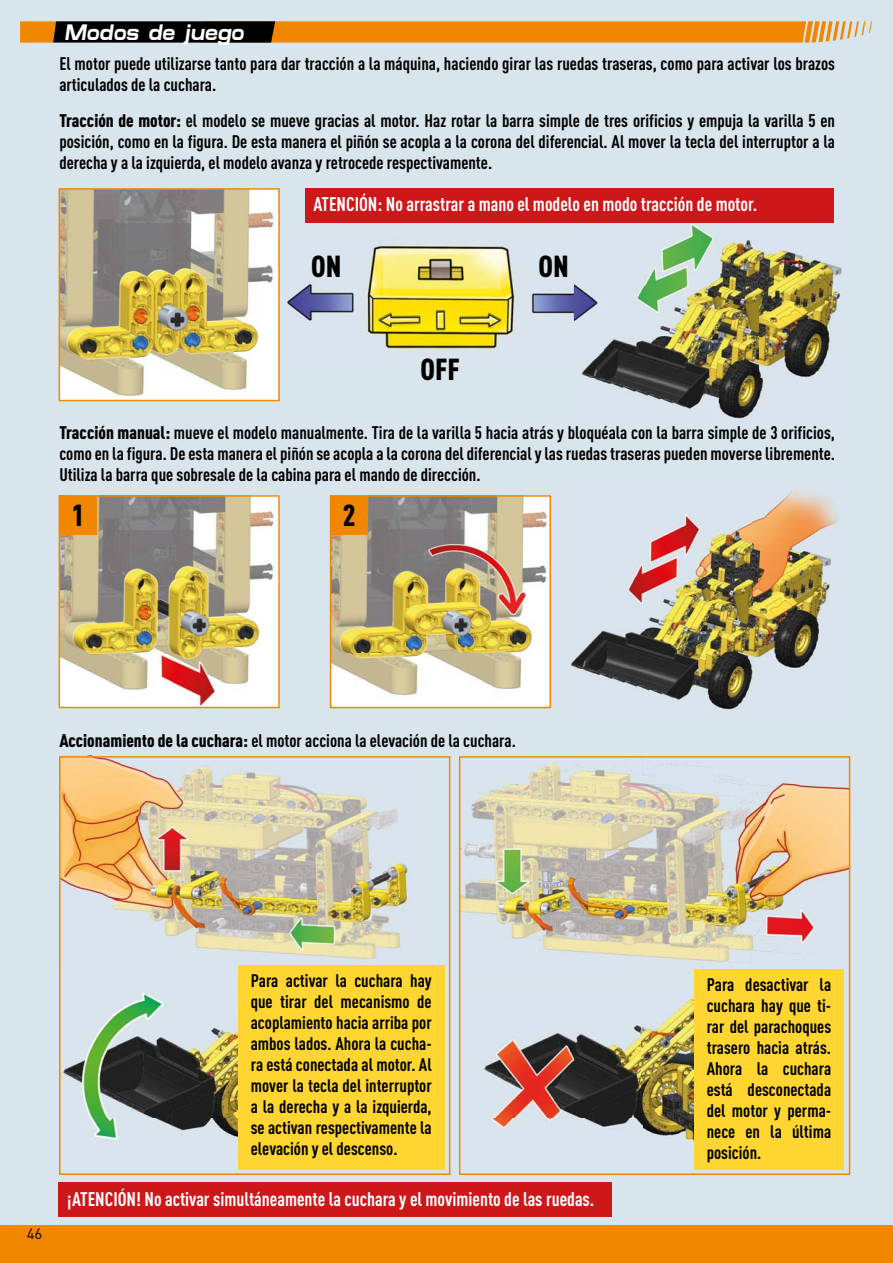
<style>
.page{position:relative;width:893px;height:1263px;background:#fff}
.page>*{position:absolute;margin:0;border:0;box-sizing:border-box;transform-origin:0 0}
.t1{font:900 condensed 30px "DIN Pro";color:#000}
.t2{font:italic 700 22.5px "Micro Extended";color:#fff;scale:.8 1}
.t3{font:700 condensed 19.5px "DIN Pro";color:#fff}
.t4{font:700 condensed 18px/21px "DIN Pro";color:#000;text-align:justify}
.t5{font:15px "DIN";color:#000}
.s1{font-weight:900}
</style>
<div class="page">
<div style="left:0;top:1225px;width:892px;height:38px;background:#f18700"></div>
<div style="left:0;top:0;width:892px;height:1225px;background:#d9e5ec"></div>
<svg style="left:20px;top:21px;width:851px;height:22px;background:#b36c12"></svg>
<img style="left:59px;top:188px;width:221px;height:213px">
<img style="left:59px;top:495px;width:221px;height:213px">
<img style="left:330px;top:495px;width:221px;height:213px">
<img style="left:574px;top:194px;width:268px;height:225px">
<img style="left:571px;top:490px;width:268px;height:220px">
<div style="left:59px;top:496px;width:38px;height:38px;background:#f18700"></div>
<div style="left:330px;top:496px;width:38px;height:38px;background:#f18700"></div>
<img style="left:287px;top:236px;width:316px;height:123px">
<img style="left:458px;top:969px;width:1px;height:200px">
<img style="left:459px;top:756px;width:391px;height:419px">
<img style="left:59px;top:756px;width:391px;height:419px">
<div style="left:238px;top:965px;width:206px;height:204px;background:#ffd631"></div>
<div style="left:694px;top:969px;width:149px;height:201px;background:#ffd631"></div>
<div style="left:59px;top:1183px;width:552px;height:34px;background:#cd1719"></div>
<div style="left:305px;top:188px;width:528px;height:34px;background:#cd1719"></div>
<p class="t2" style="left:64px;top:24px;width:226px">Modos de juego</p>
<p class="t4" style="left:59px;top:56px;width:777px">El motor puede utilizarse tanto para dar tracción a la máquina, haciendo girar las ruedas traseras, como para activar los brazos articulados de la cuchara.</p>
<p class="t4" style="left:59px;top:112px;width:777px"><span class="s1">Tracción de motor:</span> el modelo se mueve gracias al motor. Haz rotar la barra simple de tres orificios y empuja la varilla 5 en posición, como en la figura. De esta manera el piñón se acopla a la corona del diferencial. Al mover la tecla del interruptor a la derecha y a la izquierda, el modelo avanza y retrocede respectivamente.</p>
<p class="t3" style="left:313px;top:197px;width:445px">ATENCIÓN: No arrastrar a mano el modelo en modo tracción de motor.</p>
<h1 class="t1" style="left:311px;top:256px;width:32px">ON</h1>
<h1 class="t1" style="left:420px;top:359px;width:40px">OFF</h1>
<h1 class="t1" style="left:538px;top:256px;width:32px">ON</h1>
<p class="t4" style="left:59px;top:424px;width:777px"><span class="s1">Tracción manual:</span> mueve el modelo manualmente. Tira de la varilla 5 hacia atrás y bloquéala con la barra simple de 3 orificios, como en la figura. De esta manera el piñón se acopla a la corona del diferencial y las ruedas traseras pueden moverse libremente.<br>Utiliza la barra que sobresale de la cabina para el mando de dirección.</p>
<h1 class="t1" style="left:72px;top:505px;width:14px">1</h1>
<h1 class="t1" style="left:343px;top:505px;width:14px">2</h1>
<p class="t4" style="left:59px;top:732px;width:458px"><span class="s1">Accionamiento de la cuchara:</span> el motor acciona la elevación de la cuchara.</p>
<p class="t5" style="left:27px;top:1225px;width:17px">46</p>
<p class="t4" style="left:251px;top:972px;width:182px">Para activar la cuchara hay que tirar del mecanismo de acoplamiento hacia arriba por ambos lados. Ahora la cucha&shy;ra está conectada al motor. Al mover la tecla del interruptor a la derecha y a la izquierda, se activan respectivamente la elevación y el descenso.</p>
<p class="t4" style="left:706px;top:976px;width:126px">Para desactivar la cuchara hay que ti&shy;rar del parachoques trasero hacia atrás.<br>Ahora la cuchara está desconectada del motor y perma&shy;nece en la última posición.</p>
<p class="t3" style="left:67px;top:1192px;width:529px">¡ATENCIÓN! No activar simultáneamente la cuchara y el movimiento de las ruedas.</p>
</div>
